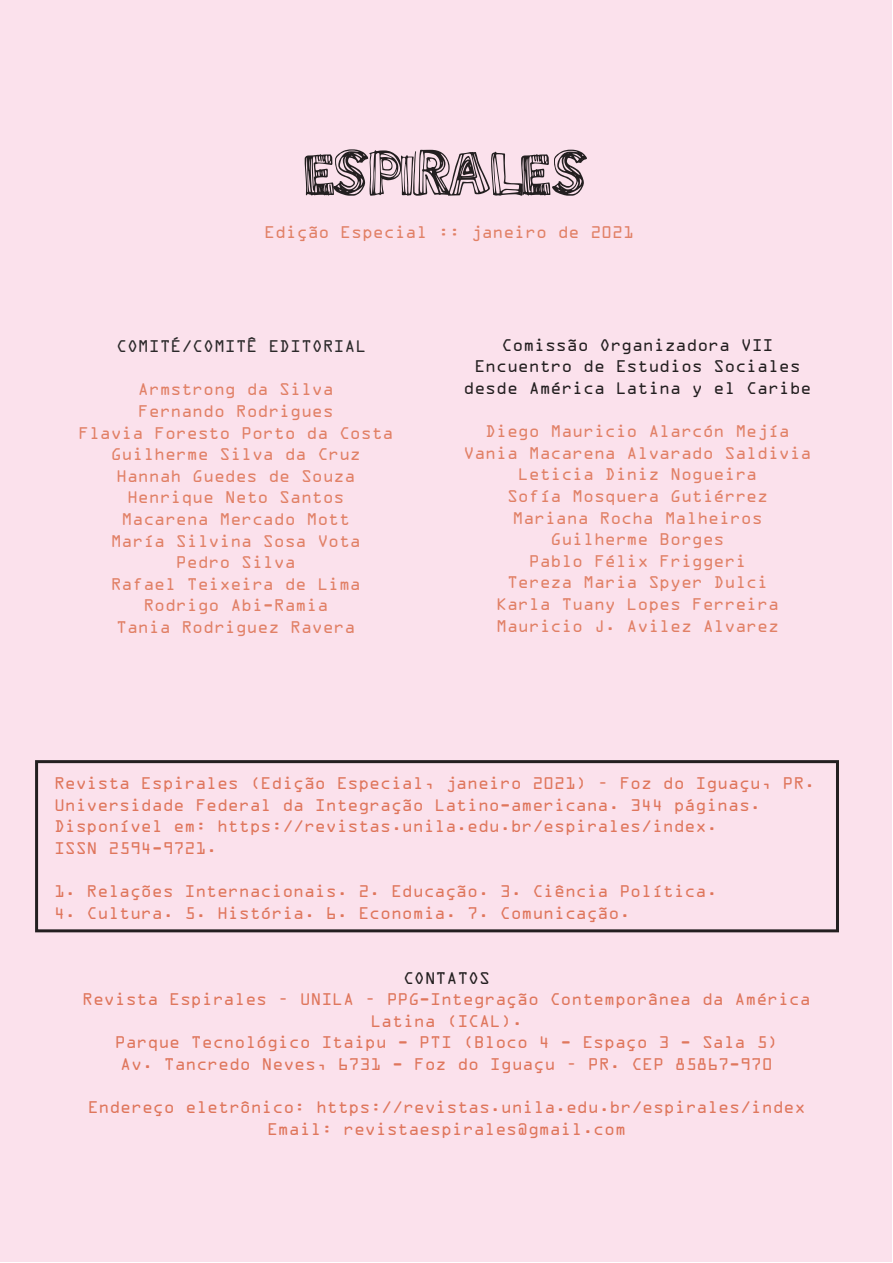
<style>
.page{position:relative;width:893px;height:1263px;background:#fff}
.page>*{position:absolute;margin:0;border:0;box-sizing:border-box;transform-origin:0 0}
.t1{font:111.75px "Some Lines";letter-spacing:-.02em;color:#231f20}
.t2{font:18px "OCRA Extended";color:#df765c}
.t3{font:18px "OCRA Extended";color:#e18066}
.t4{font:18px/21.6px "OCRA Extended";color:#231f20;text-align:center}
.t5{font:18px "OCRA Extended";color:#2b292a}
.s1{font-size:111.15px}
</style>
<div class="page">
<div style="left:1px;top:0;width:891px;height:1262px;background:#fbe1ec"></div>
<div style="left:35px;top:760px;width:804px;height:172px;border:3px solid #231f20"></div>
<p class="t1" style="left:304px;top:103px;width:285px">Espirale<span class="s1">s</span></p>
<p class="t3" style="left:264px;top:223px;width:371px">Edição Especial :: janeiro de 2021</p>
<p class="t5" style="left:116px;top:337px;width:252px">COMITÉ/COMITÊ EDITORIAL</p>
<p class="t3" style="left:138px;top:380px;width:197px">Armstrong da Silva</p>
<p class="t3" style="left:138px;top:402px;width:197px">Fernando Rodrigues</p>
<p class="t3" style="left:78px;top:423px;width:317px">Flavia Foresto Porto da Costa</p>
<p class="t3" style="left:111px;top:445px;width:252px">Guilherme Silva da Cruz</p>
<p class="t3" style="left:116px;top:466px;width:241px">Hannah Guedes de Souza</p>
<p class="t3" style="left:127px;top:488px;width:219px">Henrique Neto Santos</p>
<p class="t3" style="left:122px;top:510px;width:230px">Macarena Mercado Mott</p>
<p class="t3" style="left:111px;top:531px;width:252px">María Silvina Sosa Vota</p>
<p class="t3" style="left:176px;top:553px;width:121px">Pedro Silva</p>
<p class="t3" style="left:111px;top:574px;width:252px">Rafael Teixeira de Lima</p>
<p class="t3" style="left:143px;top:596px;width:186px">Rodrigo Abi-Ramia</p>
<p class="t3" style="left:116px;top:618px;width:241px">Tania Rodriguez Ravera</p>
<p class="t4" style="left:502px;top:334px;width:273px">Comissão Organizadora VII</p>
<p class="t4" style="left:464px;top:355px;width:349px">Encuentro de Estudios Sociales desde América Latina y el Caribe</p>
<p class="t3" style="left:485px;top:422px;width:306px">Diego Mauricio Alarcón Mejía</p>
<p class="t3" style="left:464px;top:443px;width:349px">Vania Macarena Alvarado Saldivia</p>
<p class="t3" style="left:518px;top:465px;width:241px">Leticia Diniz Nogueira</p>
<p class="t3" style="left:507px;top:487px;width:262px">Sofía Mosquera Gutiérrez</p>
<p class="t3" style="left:512px;top:508px;width:252px">Mariana Rocha Malheiros</p>
<p class="t3" style="left:550px;top:530px;width:175px">Guilherme Borges</p>
<p class="t3" style="left:529px;top:551px;width:219px">Pablo Félix Friggeri</p>
<p class="t3" style="left:507px;top:573px;width:262px">Tereza Maria Spyer Dulci</p>
<p class="t3" style="left:496px;top:595px;width:284px">Karla Tuany Lopes Ferreira</p>
<p class="t3" style="left:496px;top:616px;width:284px">Mauricio J. Avilez Alvarez</p>
<p class="t2" style="left:54px;top:774px;width:763px">Revista Espirales (Edição Especial, janeiro 2021) – Foz do Iguaçu, PR.</p>
<p class="t2" style="left:54px;top:795px;width:708px">Universidade Federal da Integração Latino-americana. 344 páginas.</p>
<p class="t2" style="left:54px;top:817px;width:665px">Disponível em: https://revistas.unila.edu.br/espirales/index.</p>
<p class="t2" style="left:54px;top:838px;width:165px">ISSN 2594-9721.</p>
<p class="t2" style="left:54px;top:882px;width:665px">1. Relações Internacionais. 2. Educação. 3. Ciência Política.</p>
<p class="t2" style="left:54px;top:903px;width:578px">4. Cultura. 5. História. 6. Economia. 7. Comunicação.</p>
<p class="t4" style="left:403px;top:967px;width:88px">CONTATOS</p>
<p class="t2" style="left:82px;top:990px;width:730px">Revista Espirales – UNILA – PPG-Integração Contemporânea da América</p>
<p class="t2" style="left:370px;top:1011px;width:154px">Latina (ICAL).</p>
<p class="t2" style="left:115px;top:1033px;width:665px">Parque Tecnológico Itaipu - PTI (Bloco 4 - Espaço 3 - Sala 5)</p>
<p class="t2" style="left:120px;top:1054px;width:654px">Av. Tancredo Neves, 6731 - Foz do Iguaçu – PR. CEP 85867-970</p>
<p class="t2" style="left:88px;top:1098px;width:719px">Endereço eletrônico: https://revistas.unila.edu.br/espirales/index</p>
<p class="t2" style="left:267px;top:1119px;width:360px">Email: revistaespirales@gmail.com</p>
</div>
